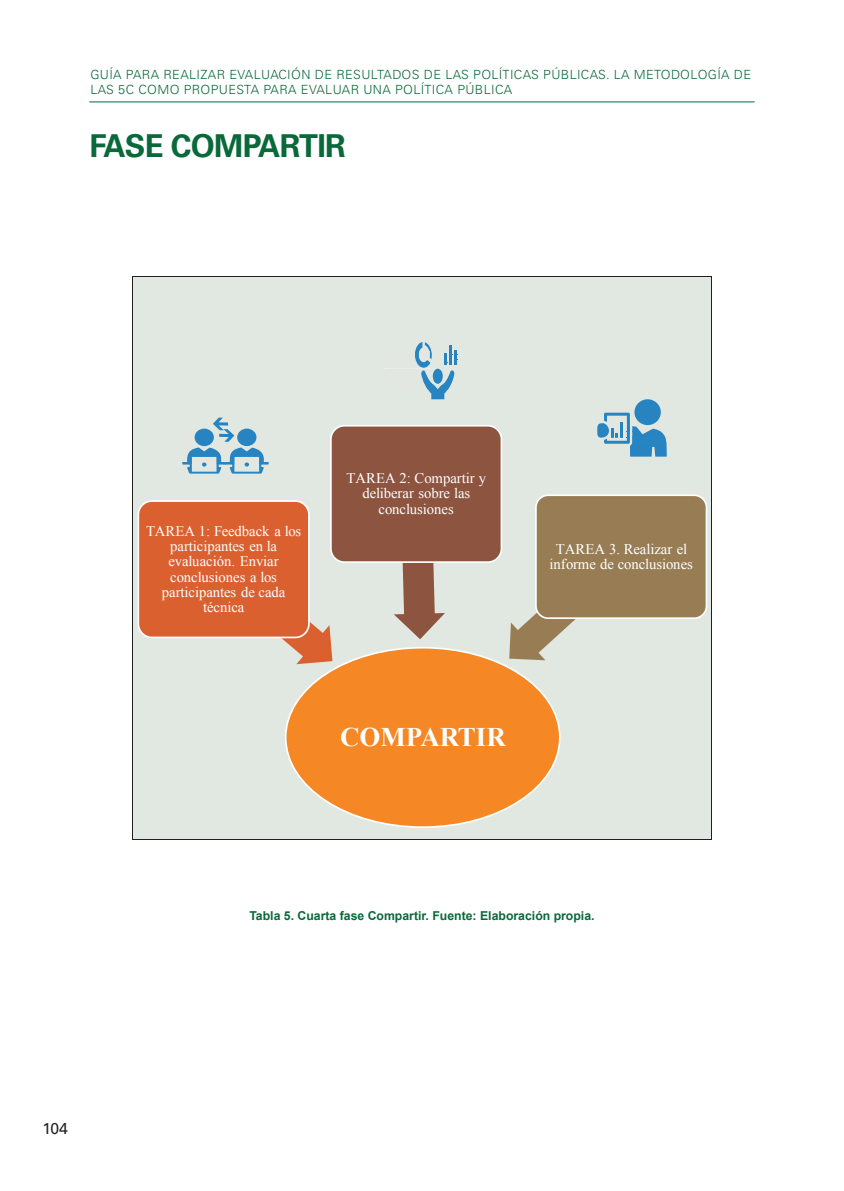
<style>
.page{position:relative;width:844px;height:1191px;background:#fff}
.page>*{position:absolute;margin:0;border:0;box-sizing:border-box;transform-origin:0 0}
.t1{font:700 31.5px "Univers LT Std";letter-spacing:-.02em;color:#09693a}
.t2{font:700 26.95px "Times New Roman";color:#fff}
.t3{font:15.75px "Univers LT Std";color:#231f20}
.t4{font:14.7px/15.2px "Times New Roman";color:#fff;text-align:center}
.t5{font:300 12.6px/15.2px "Univers LT Std";letter-spacing:.03em;color:#09693a}
.t6{font:700 12.25px "Arial";color:#09693a}
</style>
<div class="page">
<hr style="left:89px;top:101px;width:665px;height:1px;background:#09693a">
<div style="left:133px;top:277px;width:577px;height:31px;background:#e1e7e1"></div>
<hr style="left:133px;top:276px;width:577px;height:1px;background:#231f20">
<hr style="left:133px;top:277px;width:1px;height:31px;background:#231f20">
<hr style="left:710px;top:277px;width:1px;height:31px;background:#231f20">
<div style="left:133px;top:308px;width:577px;height:30px;background:#e1e7e1"></div>
<hr style="left:133px;top:308px;width:1px;height:30px;background:#231f20">
<hr style="left:710px;top:308px;width:1px;height:30px;background:#231f20">
<div style="left:133px;top:338px;width:577px;height:30px;background:#e1e7e1"></div>
<hr style="left:133px;top:338px;width:1px;height:30px;background:#231f20">
<hr style="left:710px;top:338px;width:1px;height:30px;background:#231f20">
<div style="left:133px;top:368px;width:577px;height:30px;background:#e1e7e1"></div>
<hr style="left:133px;top:368px;width:1px;height:30px;background:#231f20">
<hr style="left:710px;top:368px;width:1px;height:30px;background:#231f20">
<div style="left:133px;top:398px;width:577px;height:21px;background:#e1e7e1"></div>
<svg style="left:710px;top:398px;width:1px;height:21px"></svg>
<div style="left:133px;top:419px;width:577px;height:420px;background:#e1e7e1"></div>
<hr style="left:133px;top:839px;width:577px;height:1px;background:#231f20">
<hr style="left:133px;top:419px;width:1px;height:420px;background:#231f20">
<hr style="left:710px;top:419px;width:1px;height:420px;background:#231f20">
<div style="left:285px;top:647px;width:274px;height:180px;background:#f58724;border-radius:50%"></div>
<svg style="left:281px;top:622px;width:51px;height:42px"></svg>
<div style="left:137px;top:500px;width:173px;height:138px;background:#da6030;border:2px solid #fff;border-radius:14px"></div>
<svg style="left:394px;top:563px;width:51px;height:76px"></svg>
<div style="left:330px;top:425px;width:172px;height:138px;background:#8d543f;border:2px solid #fff;border-radius:14px"></div>
<svg style="left:509px;top:613px;width:67px;height:47px"></svg>
<div style="left:535px;top:494px;width:172px;height:125px;background:#987d54;border:2px solid #fff;border-radius:12px"></div>
<svg style="left:182px;top:417px;width:86px;height:57px"></svg>
<div style="left:634px;top:399px;width:26px;height:26px;background:#2784c1;border-radius:50%"></div>
<svg style="left:597px;top:412px;width:70px;height:44px"></svg>
<svg style="left:415px;top:342px;width:43px;height:57px"></svg>
<p class="t5" style="left:90px;top:67px;width:662px">GUÍA PARA REALIZAR EVALUACIÓN DE RESULTADOS DE LAS POLÍTICAS PÚBLICAS. LA METODOLOGÍA DE<br>LAS 5C COMO PROPUESTA PARA EVALUAR UNA POLÍTICA PÚBLICA</p>
<h1 class="t1" style="left:89px;top:127px;width:258px">FASE COMPARTIR</h1>
<p class="t4" style="left:146px;top:523px;width:157px">TAREA 1: Feedback a los participantes en la evaluación. Enviar conclusiones a los participantes de cada técnica</p>
<p class="t4" style="left:346px;top:470px;width:141px">TAREA 2: Compartir y deliberar sobre las conclusiones</p>
<p class="t4" style="left:549px;top:541px;width:145px">TAREA 3. Realizar el informe de conclusiones</p>
<h2 class="t2" style="left:340px;top:718px;width:167px">COMPARTIR</h2>
<p class="t6" style="left:249px;top:907px;width:346px">Tabla 5. Cuarta fase Compartir. Fuente: Elaboración propia.</p>
<p class="t3" style="left:42px;top:1119px;width:27px">104</p>
</div>
